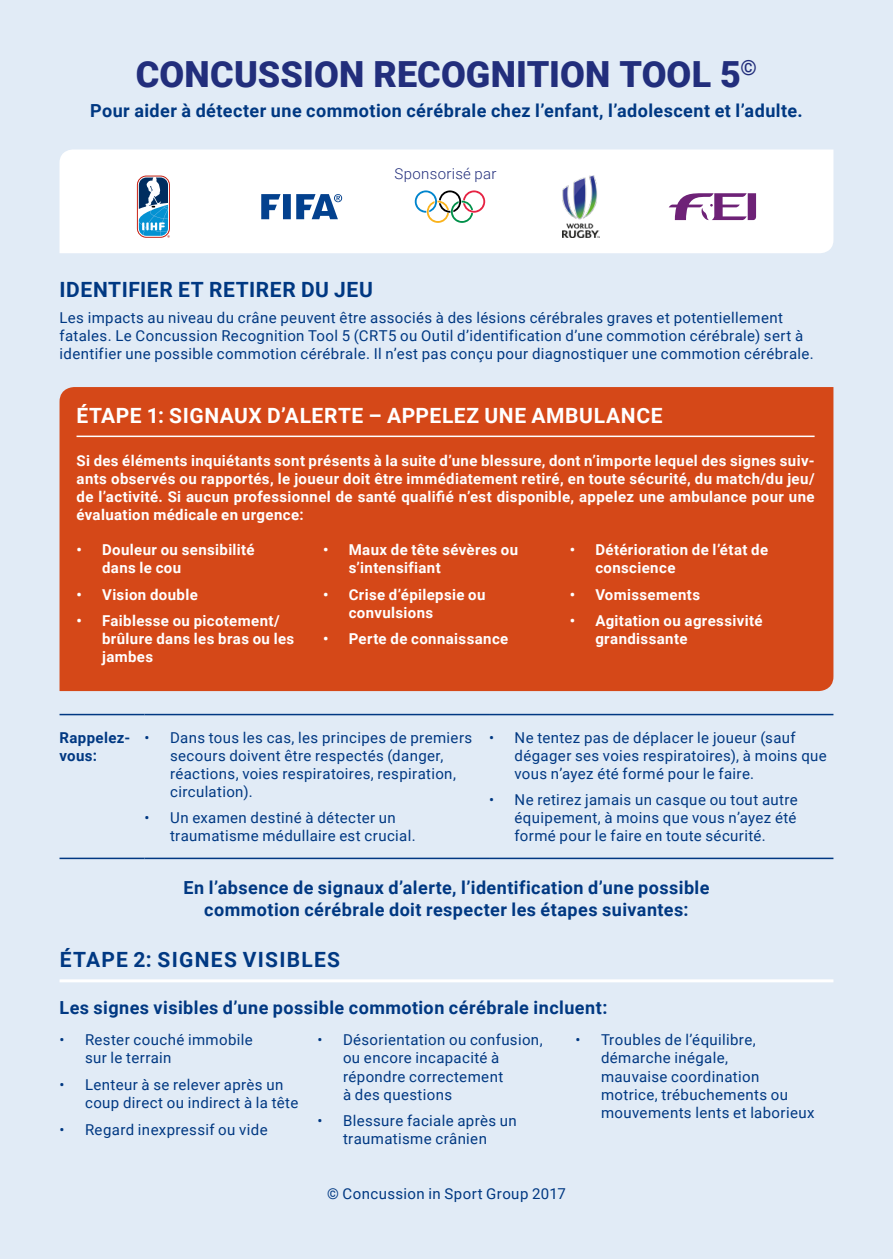
<style>
.page{position:relative;width:893px;height:1259px;background:#e1ebf6}
.page>*{position:absolute;margin:0;border:0;box-sizing:border-box;transform-origin:0 0}
.t1{font:900 36px "Roboto";color:#222e7c}
.t2{font:700 21px "Roboto";letter-spacing:.03em;color:#fff}
.t3{font:700 21px "Roboto";letter-spacing:.035em;color:#003882}
.t4{font:700 21px "Roboto";letter-spacing:.06em;color:#003882}
.t5{font:700 18px/21.6px "Roboto";letter-spacing:.025em;color:#003882;text-align:center}
.t6{font:15px/18px "Roboto";letter-spacing:.025em;color:#003882}
.t7{font:700 15px/18px "Roboto";letter-spacing:.025em;color:#fff}
.t8{font:700 15px/18px "Roboto";letter-spacing:.025em;color:#003882}
.t9{font:300 15px "Roboto";letter-spacing:.02em;color:#222e7c}
</style>
<div class="page">
<div style="left:60px;top:387px;width:773px;height:304px;background:#d54818"></div>
<hr style="left:77px;top:435px;width:738px;height:2px;background:#fff">
<svg style="left:60px;top:149px;width:773px;height:104px"></svg>
<svg style="left:261px;top:194px;width:20px;height:25px"></svg>
<div style="left:283px;top:194px;width:8px;height:25px;background:#03418e"></div>
<svg style="left:296px;top:194px;width:46px;height:25px"></svg>
<img style="left:563px;top:176px;width:36px;height:62px">
<svg style="left:415px;top:190px;width:70px;height:33px"></svg>
<svg style="left:137px;top:176px;width:33px;height:62px"></svg>
<svg style="left:669px;top:193px;width:87px;height:27px"></svg>
<hr style="left:60px;top:979px;width:773px;height:3px;background:#fff">
<hr style="left:60px;top:714px;width:85px;height:1px;background:#003882">
<hr style="left:145px;top:714px;width:344px;height:1px;background:#003882">
<hr style="left:489px;top:714px;width:344px;height:1px;background:#003882">
<hr style="left:60px;top:857px;width:85px;height:2px;background:#003882">
<hr style="left:145px;top:857px;width:344px;height:2px;background:#003882">
<hr style="left:489px;top:857px;width:344px;height:2px;background:#003882">
<h1 class="t1" style="left:136px;top:53px;width:623px">CONCUSSION RECOGNITION TOOL 5<sup>©</sup></h1>
<p class="t5" style="left:90px;top:100px;width:714px">Pour aider à détecter une commotion cérébrale chez l’enfant, l’adolescent et l’adulte.</p>
<p class="t9" style="left:394px;top:165px;width:104px">Sponsorisé par</p>
<h2 class="t3" style="left:60px;top:277px;width:315px">IDENTIFIER ET RETIRER DU JEU</h2>
<p class="t6" style="left:60px;top:309px;width:756px">Les impacts au niveau du crâne peuvent être associés à des lésions cérébrales graves et potentiellement fatales. Le Concussion Recognition Tool 5 (CRT5 ou Outil d’identification d’une commotion cérébrale) sert à identifier une possible commotion cérébrale. Il n’est pas conçu pour diagnostiquer une commotion cérébrale.</p>
<h2 class="t2" style="left:77px;top:403px;width:587px">ÉTAPE 1: SIGNAUX D’ALERTE – APPELEZ UNE AMBULANCE</h2>
<p class="t7" style="left:77px;top:452px;width:740px;text-align:justify">Si des éléments inquiétants sont présents à la suite d’une blessure, dont n’importe lequel des signes suiv&shy;ants observés ou rapportés, le joueur doit être immédiatement retiré, en toute sécurité, du match/du jeu/ de l’activité. Si aucun professionnel de santé qualifié n’est disponible, appelez une ambulance pour une évaluation médicale en urgence:</p>
<p class="t7" style="left:102px;top:541px;width:154px;text-indent:-26px">• Douleur ou sensibilité dans le cou</p>
<p class="t7" style="left:77px;top:586px;width:123px">• Vision double</p>
<p class="t7" style="left:102px;top:612px;width:194px;text-indent:-26px">• Faiblesse ou picotement/ brûlure dans les bras ou les jambes</p>
<p class="t7" style="left:349px;top:541px;width:171px;text-indent:-26px">• Maux de tête sévères ou s’intensifiant</p>
<p class="t7" style="left:349px;top:586px;width:138px;text-indent:-26px">• Crise d’épilepsie ou convulsions</p>
<p class="t7" style="left:323px;top:630px;width:187px">• Perte de connaissance</p>
<p class="t7" style="left:595px;top:541px;width:174px;text-indent:-26px">• Détérioration de l’état de conscience</p>
<p class="t7" style="left:570px;top:586px;width:132px">• Vomissements</p>
<p class="t7" style="left:595px;top:612px;width:169px;text-indent:-26px">• Agitation ou agressivité grandissante</p>
<p class="t6" style="left:514px;top:728px;width:314px;text-indent:-26px">• Ne tentez pas de déplacer le joueur (sauf dégager ses voies respiratoires), à moins que vous n’ayez été formé pour le faire.</p>
<p class="t6" style="left:514px;top:791px;width:285px;text-align:justify;text-indent:-26px">• Ne retirez jamais un casque ou tout autre équipement, à moins que vous n’ayez été formé pour le faire en toute sécurité.</p>
<p class="t5" style="left:183px;top:877px;width:528px">En l’absence de signaux d’alerte, l’identification d’une possible commotion cérébrale doit respecter les étapes suivantes:</p>
<h2 class="t4" style="left:60px;top:947px;width:282px">ÉTAPE 2: SIGNES VISIBLES</h2>
<p class="t5" style="left:60px;top:996px;width:549px">Les signes visibles d’une possible commotion cérébrale incluent:</p>
<p class="t6" style="left:85px;top:1031px;width:169px;text-indent:-26px">• Rester couché immobile sur le terrain</p>
<p class="t6" style="left:85px;top:1076px;width:215px;text-indent:-26px">• Lenteur à se relever après un coup direct ou indirect à la tête</p>
<p class="t6" style="left:60px;top:1120px;width:210px">• Regard inexpressif ou vide</p>
<p class="t8" style="left:60px;top:728px;width:72px">Rappelez&shy;vous:</p>
<p class="t6" style="left:170px;top:728px;width:304px;text-indent:-26px">• Dans tous les cas, les principes de premiers secours doivent être respectés (danger, réactions, voies respiratoires, respiration, circulation).</p>
<p class="t6" style="left:170px;top:809px;width:247px;text-indent:-26px">• Un examen destiné à détecter un traumatisme médullaire est crucial.</p>
<p class="t6" style="left:343px;top:1031px;width:201px;text-indent:-26px">• Désorientation ou confusion, ou encore incapacité à répondre correctement<br>à des questions</p>
<p class="t6" style="left:317px;top:1112px;width:201px;text-align:center">• Blessure faciale après un traumatisme crânien</p>
<p class="t6" style="left:601px;top:1031px;width:215px;text-indent:-26px">• Troubles de l’équilibre, démarche inégale,<br>mauvaise coordination motrice, trébuchements ou mouvements lents et laborieux</p>
<p class="t6" style="left:327px;top:1185px;width:240px">© Concussion in Sport Group 2017</p>
</div>
